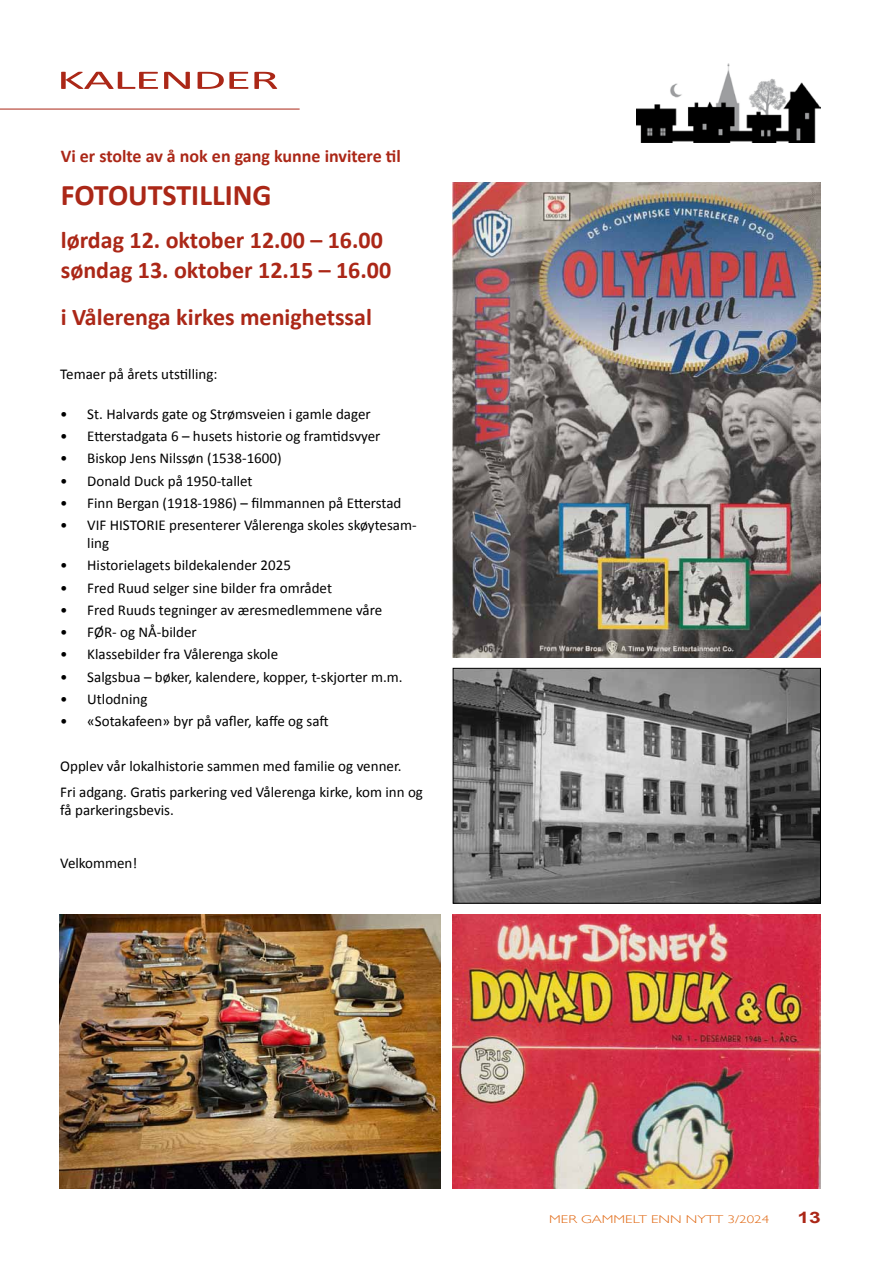
<style>
.page{position:relative;width:893px;height:1263px;background:#fff}
.page>*{position:absolute;margin:0;border:0;box-sizing:border-box;transform-origin:0 0}
.t1{font:700 30px "Calibri";color:#ab2717}
.t2{font:27px "Calibri";letter-spacing:-.025em;color:#ab2717;scale:2 1}
.t3{font:700 24px/30px "Calibri";color:#ab2717}
.t4{font:700 18px "Calibri";color:#ab2717}
.t5{font:700 15.75px "Arial";color:#ab2717;scale:1.33 1}
.t6{font:15px/18px "Calibri";color:#000}
.t7{font:300 11.25px "Gill Sans";color:#e06610;scale:1.33 1}
</style>
<div class="page">
<hr style="left:0;top:109px;width:300px;height:1px;background:#ab2717">
<img style="left:637px;top:64px;width:184px;height:78px">
<img style="left:453px;top:914px;width:368px;height:275px">
<img style="left:60px;top:914px;width:380px;height:275px">
<img style="left:453px;top:182px;width:368px;height:475px">
<img style="left:455px;top:670px;width:364px;height:231px">
<div style="left:453px;top:668px;width:368px;height:235px;border:1px solid #000"></div>
<h2 class="t2" style="left:57px;top:63px;width:113px">KALENDER</h2>
<p class="t4" style="left:61px;top:145px;width:341px">Vi er stolte av å nok en gang kunne invitere til</p>
<h1 class="t1" style="left:61px;top:176px;width:212px">FOTOUTSTILLING</h1>
<h3 class="t3" style="left:61px;top:224px;width:332px">lørdag 12. oktober 12.00 – 16.00 søndag 13. oktober 12.15 – 16.00</h3>
<h3 class="t3" style="left:61px;top:301px;width:313px">i Vålerenga kirkes menighetssal</h3>
<p class="t6" style="left:60px;top:364px;width:159px">Temaer på årets utstilling:</p>
<p class="t6" style="left:60px;top:404px;width:312px">• St. Halvards gate og Strømsveien i gamle dager</p>
<p class="t6" style="left:60px;top:426px;width:322px">• Etterstadgata 6 – husets historie og framtidsvyer</p>
<p class="t6" style="left:60px;top:449px;width:223px">• Biskop Jens Nilssøn (1538-1600)</p>
<p class="t6" style="left:60px;top:471px;width:194px">• Donald Duck på 1950-tallet</p>
<p class="t6" style="left:60px;top:493px;width:343px">• Finn Bergan (1918-1986) – filmmannen på Etterstad</p>
<p class="t6" style="left:87px;top:515px;width:331px;text-indent:-27px">• VIF HISTORIE presenterer Vålerenga skoles skøytesam&shy;ling</p>
<p class="t6" style="left:60px;top:556px;width:232px">• Historielagets bildekalender 2025</p>
<p class="t6" style="left:60px;top:578px;width:273px">• Fred Ruud selger sine bilder fra området</p>
<p class="t6" style="left:60px;top:600px;width:324px">• Fred Ruuds tegninger av æresmedlemmene våre</p>
<p class="t6" style="left:60px;top:622px;width:138px">• FØR- og NÅ-bilder</p>
<p class="t6" style="left:60px;top:645px;width:219px">• Klassebilder fra Vålerenga skole</p>
<p class="t6" style="left:60px;top:667px;width:344px">• Salgsbua – bøker, kalendere, kopper, t-skjorter m.m.</p>
<p class="t6" style="left:60px;top:689px;width:89px">• Utlodning</p>
<p class="t6" style="left:60px;top:711px;width:270px">• «Sotakafeen» byr på vafler, kaffe og saft</p>
<p class="t6" style="left:60px;top:751px;width:364px;line-height:26.5px">Opplev vår lokalhistorie sammen med familie og venner.<br>Fri adgang. Gratis parkering ved Vålerenga kirke, kom inn og</p>
<p class="t6" style="left:60px;top:800px;width:115px">få parkeringsbevis.</p>
<p class="t6" style="left:60px;top:853px;width:79px">Velkommen!</p>
<p class="t7" style="left:549px;top:1211px;width:167px">MER GAMMELT ENN NYTT 3/2024</p>
<p class="t5" style="left:797px;top:1207px;width:19px">13</p>
</div>
